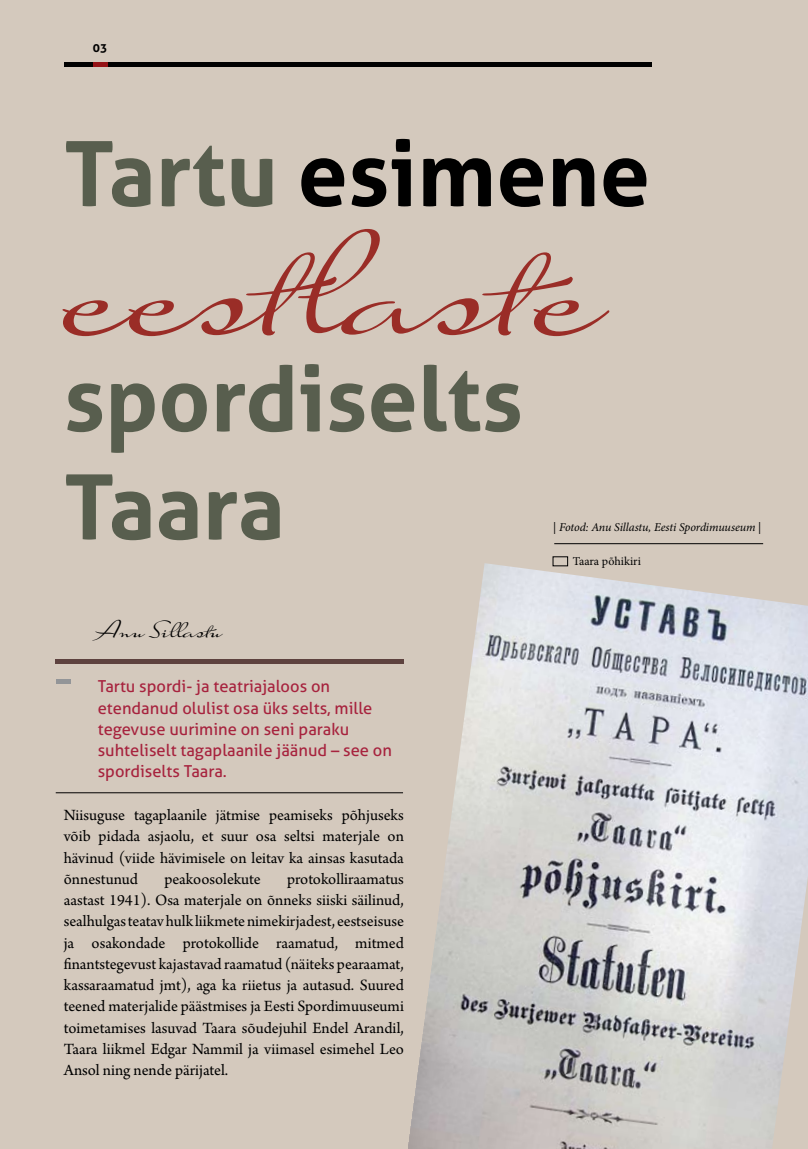
<style>
.page{position:relative;width:808px;height:1149px;background:#fff}
.page>*{position:absolute;margin:0;border:0;box-sizing:border-box;transform-origin:0 0}
.t1{font:165px "Suave Script";letter-spacing:-.015em;color:#9a2d27}
.t2{font:700 90px/108px "Aller";color:#585e4e}
.t3{font:700 90px "Aller";color:#000}
.t4{font:24px "Suave Script";color:#000}
.t5{font:16.5px/21.3px "Arno Pro";color:#000;text-align:justify}
.t6{font:16.5px/21.3px "Aller";color:#a7233e}
.t7{font:italic 12px "Minion Pro";letter-spacing:-.01em;color:#000}
.t8{font:12px "Minion Pro";color:#000}
.t9{font:700 12px "Aller";color:#000}
.s1{color:#585e4e}
.s2{font-style:normal}
</style>
<div class="page">
<div style="left:0;top:0;width:808px;height:1148px;background:#d4c9bd"></div>
<hr style="left:64px;top:62px;width:587px;height:4px;background:#000">
<hr style="left:93px;top:62px;width:15px;height:4px;background:#941216">
<div style="left:56px;top:658px;width:348px;height:5px;background:#5e423f"></div>
<hr style="left:56px;top:792px;width:347px;height:1px;background:#000">
<div style="left:56px;top:679px;width:15px;height:5px;background:#939598"></div>
<img style="left:408px;top:563px;width:400px;height:585px">
<hr style="left:554px;top:543px;width:209px;height:1px;background:#000">
<div style="left:553px;top:556px;width:15px;height:10px;border:1px solid #000"></div>
<p class="t9" style="left:93px;top:40px;width:16px">03</p>
<h2 class="t3" style="left:64px;top:118px;width:588px"><span class="s1">Tartu</span> esimene</h2>
<h1 class="t1" style="left:64px;top:170px;width:544px">eestlaste</h1>
<h2 class="t2" style="left:64px;top:344px;width:461px">spordiselts<br>Taara</h2>
<p class="t7" style="left:553px;top:519px;width:210px"><span class="s2">|</span> Fotod: Anu Sillastu, Eesti Spordimuuseum <span class="s2">|</span></p>
<h3 class="t4" style="left:97px;top:613px;width:127px">Anu Sillastu</h3>
<p class="t6" style="left:98px;top:675px;width:296px">Tartu spordi- ja teatriajaloos on etendanud olulist osa üks selts, mille tegevuse uurimine on seni paraku suhteliselt tagaplaanile jäänud – see on spordiselts Taara.</p>
<p class="t5" style="left:64px;top:805px;width:342px">Niisuguse tagaplaanile jätmise peamiseks põhjuseks võib pidada asjaolu, et suur osa seltsi materjale on hävinud (viide hävimisele on leitav ka ainsas kasutada õnnestunud</p>
<p class="t5" style="left:64px;top:868px;width:342px;text-indent:223px">protokolliraamatus aastast 1941). Osa materjale on õnneks siiski säilinud, sealhulgas teatav hulk liikmete nimekirjadest, eestseisuse ja osakondade protokollide raamatud, mitmed finantstegevust kajastavad raamatud (näiteks pearaamat, kassaraamatud jmt), aga ka riietus ja autasud. Suured teened materjalide päästmises ja Eesti Spordimuuseumi toimetamises lasuvad Taara sõudejuhil Endel Arandil, Taara liikmel Edgar Nammil ja viimasel esimehel Leo Ansol ning nende pärijatel.</p>
<p class="t5" style="left:164px;top:868px;width:98px">peakoosolekute</p>
<p class="t8" style="left:573px;top:553px;width:70px">Taara põhikiri</p>
</div>
